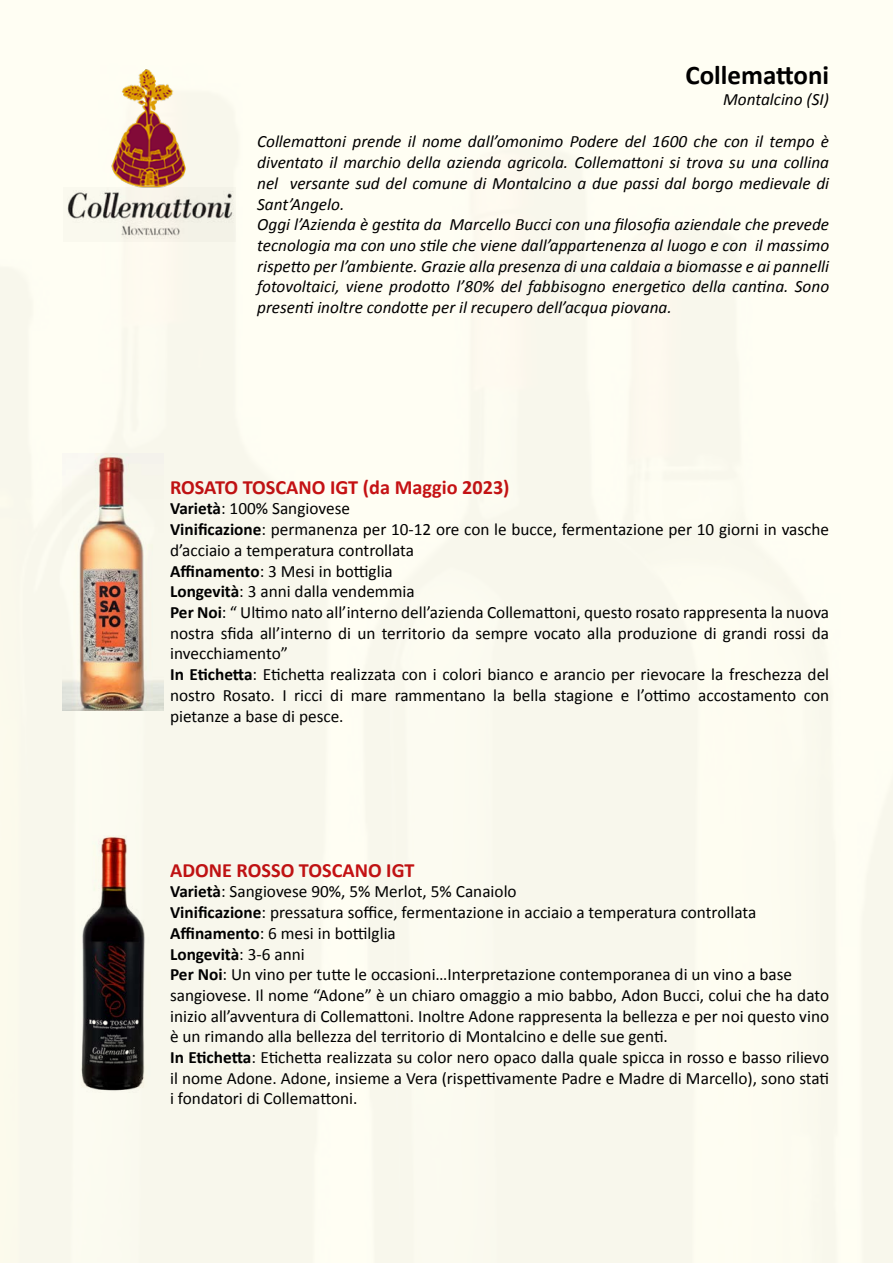
<style>
.page{position:relative;width:893px;height:1263px;background:#fff}
.page>*{position:absolute;margin:0;border:0;box-sizing:border-box;transform-origin:0 0}
.t1{font:700 27px "Calibri";color:#000}
.t2{font:700 20.25px "Calibri";color:#c51315}
.t3{font:17.25px/20.7px "Calibri";color:#000}
.t4{font:italic 17.25px/20.7px "Calibri";color:#000}
.s1{font-weight:700}
</style>
<div class="page">
<img style="left:107px;top:64px;width:86px;height:123px">
<img style="left:64px;top:187px;width:172px;height:54px">
<img style="left:70px;top:835px;width:86px;height:257px">
<img style="left:62px;top:454px;width:101px;height:257px">
<h1 class="t1" style="left:685px;top:56px;width:145px">Collemattoni</h1>
<p class="t4" style="left:723px;top:89px;width:107px">Montalcino (SI)</p>
<p class="t4" style="left:257px;top:131px;width:574px">Collemattoni prende il nome dall’omonimo Podere del 1600 che con il tempo è diventato il marchio della azienda agricola. Collemattoni si trova su una collina nel versante sud del comune di Montalcino a due passi dal borgo medievale di Sant’Angelo.<br>Oggi l’Azienda è gestita da Marcello Bucci con una filosofia aziendale che prevede tecnologia ma con uno stile che viene dall’appartenenza al luogo e con il massimo rispetto per l’ambiente. Grazie alla presenza di una caldaia a biomasse e ai pannelli fotovoltaici, viene prodotto l’80% del fabbisogno energetico della cantina. Sono presenti inoltre condotte per il recupero dell’acqua piovana.</p>
<p class="t2" style="left:170px;top:473px;width:341px">ROSATO TOSCANO IGT (da Maggio 2023)</p>
<p class="t3" style="left:170px;top:498px;width:661px"><span class="s1">Varietà</span>: 100% Sangiovese<br><span class="s1">Vinificazione</span>: permanenza per 10-12 ore con le bucce, fermentazione per 10 giorni in vasche d’acciaio a temperatura controllata<br><span class="s1">Affinamento</span>: 3 Mesi in bottiglia<br><span class="s1">Longevità</span>: 3 anni dalla vendemmia<br><span class="s1">Per Noi</span>: “ Ultimo nato all’interno dell’azienda Collemattoni, questo rosato rappresenta la nuova nostra sfida all’interno di un territorio da sempre vocato alla produzione di grandi rossi da invecchiamento”<br><span class="s1">In Etichetta</span>: Etichetta realizzata con i colori bianco e arancio per rievocare la freschezza del nostro Rosato. I ricci di mare rammentano la bella stagione e l’ottimo accostamento con pietanze a base di pesce.</p>
<p class="t2" style="left:170px;top:856px;width:246px">ADONE ROSSO TOSCANO IGT</p>
<p class="t3" style="left:170px;top:881px;width:661px"><span class="s1">Varietà</span>: Sangiovese 90%, 5% Merlot, 5% Canaiolo<br><span class="s1">Vinificazione</span>: pressatura soffice, fermentazione in acciaio a temperatura controllata <span class="s1">Affinamento</span>: 6 mesi in bottilglia<br><span class="s1">Longevità</span>: 3-6 anni<br><span class="s1">Per Noi</span>: Un vino per tutte le occasioni…Interpretazione contemporanea di un vino a base sangiovese. Il nome “Adone” è un chiaro omaggio a mio babbo, Adon Bucci, colui che ha dato inizio all’avventura di Collemattoni. Inoltre Adone rappresenta la bellezza e per noi questo vino è un rimando alla bellezza del territorio di Montalcino e delle sue genti.<br><span class="s1">In Etichetta</span>: Etichetta realizzata su color nero opaco dalla quale spicca in rosso e basso rilievo il nome Adone. Adone, insieme a Vera (rispettivamente Padre e Madre di Marcello), sono stati i fondatori di Collemattoni.</p>
</div>
